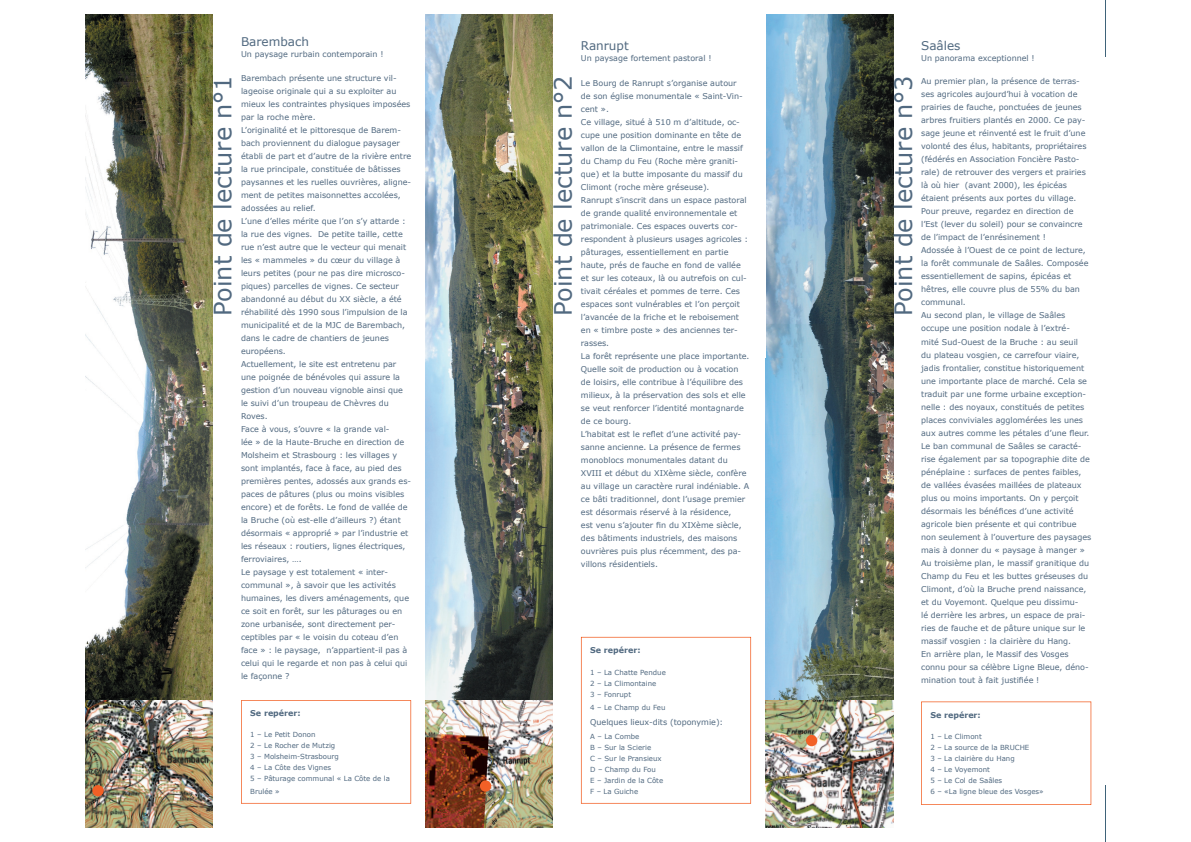
<style>
.page{position:relative;width:1191px;height:842px;background:#fff}
.page>*{position:absolute;margin:0;border:0;box-sizing:border-box;transform-origin:0 0}
.t1{font:24px "Verdana";color:#516980}
.t2{font:12px "Verdana";color:#516980}
.t3{font:8px/13px "Verdana";color:#516980}
.t4{font:700 8px "Verdana";color:#516980}
.t5{font:7px/11px "Verdana";color:#516980}
</style>
<div class="page">
<img style="left:85px;top:14px;width:128px;height:814px">
<img style="left:425px;top:14px;width:128px;height:686px">
<img style="left:766px;top:14px;width:127px;height:345px">
<img style="left:765px;top:359px;width:128px;height:341px">
<hr style="left:241px;top:701px;width:1px;height:102px;background:#f26126">
<hr style="left:241px;top:803px;width:170px;height:1px;background:#f26126">
<hr style="left:410px;top:701px;width:1px;height:102px;background:#f26126">
<hr style="left:241px;top:700px;width:170px;height:1px;background:#f26126">
<hr style="left:581px;top:637px;width:1px;height:166px;background:#f26126">
<hr style="left:581px;top:803px;width:169px;height:1px;background:#f26126">
<hr style="left:750px;top:637px;width:1px;height:166px;background:#f26126">
<hr style="left:581px;top:637px;width:169px;height:1px;background:#f26126">
<hr style="left:921px;top:702px;width:1px;height:102px;background:#f26126">
<hr style="left:921px;top:804px;width:170px;height:1px;background:#f26126">
<hr style="left:1090px;top:702px;width:1px;height:102px;background:#f26126">
<hr style="left:921px;top:701px;width:170px;height:1px;background:#f26126">
<img style="left:765px;top:700px;width:128px;height:128px">
<img style="left:425px;top:700px;width:59px;height:128px">
<img style="left:484px;top:700px;width:69px;height:128px">
<div style="left:806px;top:735px;width:11px;height:11px;background:#f26026;border-radius:50%"></div>
<div style="left:480px;top:780px;width:11px;height:12px;background:#f26026;border-radius:50%"></div>
<div style="left:92px;top:785px;width:12px;height:11px;background:#f26026;border-radius:50%"></div>
<hr style="left:1105px;top:785px;width:1px;height:57px;background:#3f6379">
<hr style="left:1105px;top:0;width:1px;height:57px;background:#3f6379">
<h2 class="t2" style="left:241px;top:34px;width:69px">Barembach</h2>
<p class="t3" style="left:241px;top:47px;width:144px">Un paysage rurbain contemporain !</p>
<p class="t3" style="left:241px;top:71px;width:172px">Barembach présente une structure vil&shy;lageoise originale qui a su exploiter au mieux les contraintes physiques imposées par la roche mère.<br>L’originalité et le pittoresque de Barem&shy;bach proviennent du dialogue paysager établi de part et d’autre de la rivière entre la rue principale, constituée de bâtisses paysannes et les ruelles ouvrières, aligne&shy;ment de petites maisonnettes accolées, adossées au relief.<br>L’une d’elles mérite que l’on s’y attarde : la rue des vignes. De petite taille, cette rue n’est autre que le vecteur qui menait les « mammeles » du cœur du village à leurs petites (pour ne pas dire microsco&shy;piques) parcelles de vignes. Ce secteur abandonné au début du XX siècle, a été réhabilité dès 1990 sous l’impulsion de la municipalité et de la MJC de Barembach, dans le cadre de chantiers de jeunes européens.<br>Actuellement, le site est entretenu par une poignée de bénévoles qui assure la gestion d’un nouveau vignoble ainsi que le suivi d’un troupeau de Chèvres du Roves.<br>Face à vous, s’ouvre « la grande val-<br>lée » de la Haute-Bruche en direction de Molsheim et Strasbourg : les villages y sont implantés, face à face, au pied des premières pentes, adossés aux grands es&shy;paces de pâtures (plus ou moins visibles encore) et de forêts. Le fond de vallée de la Bruche (où est-elle d’ailleurs ?) étant désormais « approprié » par l’industrie et les réseaux : routiers, lignes électriques, ferroviaires, ….<br>Le paysage y est totalement « inter&shy;communal », à savoir que les activités humaines, les divers aménagements, que ce soit en forêt, sur les pâturages ou en zone urbanisée, sont directement per&shy;ceptibles par « le voisin du coteau d’en face » : le paysage, n’appartient-il pas à celui qui le regarde et non pas à celui qui le façonne ?</p>
<p class="t4" style="left:250px;top:708px;width:52px">Se repérer:</p>
<p class="t5" style="left:250px;top:729px;width:141px">1 – Le Petit Donon<br>2 – Le Rocher de Mutzig<br>3 – Molsheim-Strasbourg<br>4 – La Côte des Vignes<br>5 – Pâturage communal « La Côte de la</p>
<p class="t5" style="left:250px;top:786px;width:31px">Brulée »</p>
<h2 class="t2" style="left:581px;top:38px;width:49px">Ranrupt</h2>
<p class="t3" style="left:581px;top:51px;width:132px">Un paysage fortement pastoral !</p>
<p class="t3" style="left:581px;top:76px;width:170px">Le Bourg de Ranrupt s’organise autour<br>de son église monumentale « Saint-Vin&shy;cent ».<br>Ce village, situé à 510 m d’altitude, oc&shy;cupe une position dominante en tête de vallon de la Climontaine, entre le massif du Champ du Feu (Roche mère graniti&shy;que) et la butte imposante du massif du Climont (roche mère gréseuse).<br>Ranrupt s’inscrit dans un espace pastoral de grande qualité environnementale et patrimoniale. Ces espaces ouverts cor&shy;respondent à plusieurs usages agricoles : pâturages, essentiellement en partie haute, prés de fauche en fond de vallée et sur les coteaux, là ou autrefois on cul&shy;tivait céréales et pommes de terre. Ces espaces sont vulnérables et l’on perçoit l’avancée de la friche et le reboisement en « timbre poste » des anciennes ter&shy;rasses.<br>La forêt représente une place importante.<br>Quelle soit de production ou à vocation de loisirs, elle contribue à l’équilibre des milieux, à la préservation des sols et elle se veut renforcer l’identité montagnarde de ce bourg.<br>L’habitat est le reflet d’une activité pay&shy;sanne ancienne. La présence de fermes monoblocs monumentales datant du XVIII et début du XIXème siècle, confère au village un caractère rural indéniable. A ce bâti traditionnel, dont l’usage premier est désormais réservé à la résidence,<br>est venu s’ajouter fin du XIXème siècle, des bâtiments industriels, des maisons ouvrières puis plus récemment, des pa&shy;villons résidentiels.</p>
<h1 class="t1" style="left:208px;top:316px;width:242px;rotate:-90deg">Point de lecture n°1</h1>
<h1 class="t1" style="left:548px;top:316px;width:242px;rotate:-90deg">Point de lecture n°2</h1>
<h1 class="t1" style="left:888px;top:316px;width:242px;rotate:-90deg">Point de lecture n°3</h1>
<p class="t4" style="left:590px;top:645px;width:52px">Se repérer:</p>
<p class="t5" style="left:590px;top:666px;width:77px">1 – La Chatte Pendue<br>2 – La Climontaine<br>3 – Fonrupt</p>
<p class="t5" style="left:590px;top:701px;width:77px">4 – Le Champ du Feu</p>
<p class="t3" style="left:590px;top:716px;width:135px">Quelques lieux-dits (toponymie):</p>
<p class="t5" style="left:590px;top:731px;width:75px">A – La Combe<br>B – Sur la Scierie<br>C – Sur le Pransieux<br>D – Champ du Fou<br>E – Jardin de la Côte<br>F – La Guiche</p>
<h2 class="t2" style="left:921px;top:38px;width:41px">Saâles</h2>
<p class="t3" style="left:921px;top:51px;width:115px">Un panorama exceptionnel !</p>
<p class="t3" style="left:921px;top:75px;width:172px">Au premier plan, la présence de terras&shy;ses agricoles aujourd’hui à vocation de prairies de fauche, ponctuées de jeunes arbres fruitiers plantés en 2000. Ce pay&shy;sage jeune et réinventé est le fruit d’une volonté des élus, habitants, propriétaires (fédérés en Association Foncière Pasto&shy;rale) de retrouver des vergers et prairies là où hier (avant 2000), les épicéas étaient présents aux portes du village.<br>Pour preuve, regardez en direction de l’Est (lever du soleil) pour se convaincre de l’impact de l’enrésinement !<br>Adossée à l’Ouest de ce point de lecture, la forêt communale de Saâles. Composée essentiellement de sapins, épicéas et hêtres, elle couvre plus de 55% du ban communal.<br>Au second plan, le village de Saâles occupe une position nodale à l’extré-<br>mité Sud-Ouest de la Bruche : au seuil<br>du plateau vosgien, ce carrefour viaire, jadis frontalier, constitue historiquement une importante place de marché. Cela se traduit par une forme urbaine exception&shy;nelle : des noyaux, constitués de petites places conviviales agglomérées les unes aux autres comme les pétales d’une fleur.<br>Le ban communal de Saâles se caracté&shy;rise également par sa topographie dite de pénéplaine : surfaces de pentes faibles, de vallées évasées maillées de plateaux plus ou moins importants. On y perçoit désormais les bénéfices d’une activité agricole bien présente et qui contribue non seulement à l’ouverture des paysages mais à donner du « paysage à manger » Au troisième plan, le massif granitique du Champ du Feu et les buttes gréseuses du Climont, d’où la Bruche prend naissance, et du Voyemont. Quelque peu dissimu-<br>lé derrière les arbres, un espace de prai&shy;ries de fauche et de pâture unique sur le massif vosgien : la clairière du Hang.<br>En arrière plan, le Massif des Vosges connu pour sa célèbre Ligne Bleue, déno&shy;mination tout à fait justifiée !</p>
<p class="t4" style="left:930px;top:710px;width:52px">Se repérer:</p>
<p class="t5" style="left:930px;top:731px;width:115px">1 – Le Climont<br>2 – La source de la BRUCHE<br>3 – La clairière du Hang<br>4 – Le Voyemont<br>5 – Le Col de Saâles<br>6 – «La ligne bleue des Vosges»</p>
</div>
